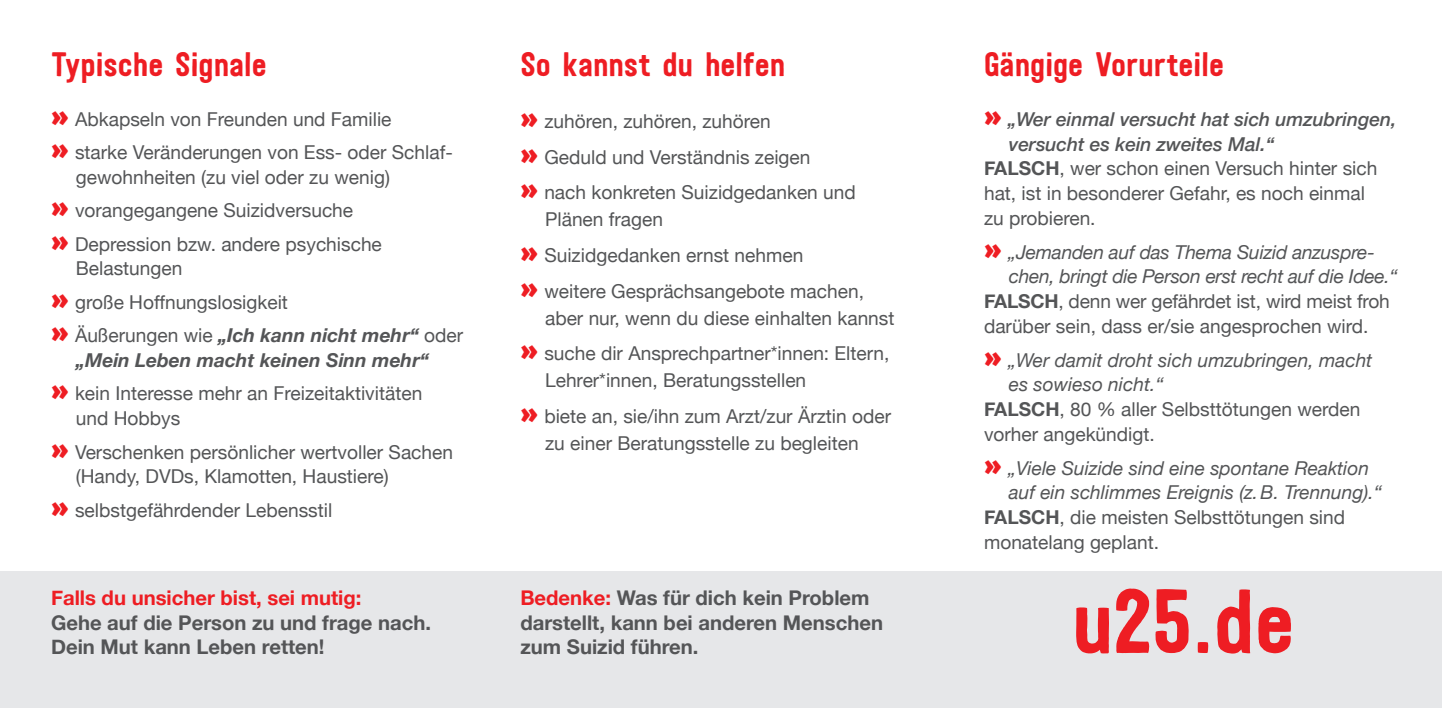
<style>
.page{position:relative;width:1442px;height:708px;background:#fff}
.page>*{position:absolute;margin:0;border:0;box-sizing:border-box;transform-origin:0 0}
.t1{font:90px "Festivo LC Basic";color:#ee1d23}
.t2{font:33.75px "Festivo LC Basic";color:#ee1d23}
.t3{font:700 20.25px/24.8px "Helvetica Neue";color:#545557}
.t4{font:700 20.25px "Helvetica Neue";color:#ee1d23}
.t5{font:19.12px/33.3px "Helvetica Neue";color:#545557}
.t6{font:italic 19.12px "Helvetica Neue";color:#545557}
.t7{font:italic 500 19.12px "Helvetica Neue";color:#545557}
.s1{font-family:"Exo 2.0";font-weight:900;font-size:31.5px;color:#ee1d23}
.s2{font-weight:700;font-style:italic}
.s3{font-family:"Exo 2.0";font-weight:900;font-style:normal;font-size:31.5px;color:#ee1d23}
.s4{font-weight:700}
.s5{color:#ee1d23}
</style>
<div class="page">
<div style="left:0;top:571px;width:1441px;height:137px;background:#e6e7e9"></div>
<h2 class="t2" style="left:51px;top:52px;width:217px">Typische Signale</h2>
<p class="t5" style="left:51px;top:102px;width:403px"><span class="s1">»</span> Abkapseln von Freunden und Familie<br><span class="s1">»</span> starke Veränderungen von Ess- oder Schlaf-</p>
<p class="t5" style="left:51px;top:160px;width:340px;text-indent:25px">gewohnheiten (zu viel oder zu wenig) <span class="s1">»</span> vorangegangene Suizidversuche<br><span class="s1">»</span> Depression bzw. andere psychische</p>
<p class="t5" style="left:51px;top:252px;width:414px;text-indent:25px">Belastungen<br><span class="s1">»</span> große Hoffnungslosigkeit<br><span class="s1">»</span> Äußerungen wie <span class="s2">„Ich kann nicht mehr“</span> oder</p>
<p class="t5" style="left:51px;top:343px;width:379px;text-indent:25px"><span class="s2">„Mein Leben macht keinen Sinn mehr“ </span><span class="s1">»</span> kein Interesse mehr an Freizeitaktivitäten</p>
<p class="t5" style="left:51px;top:401px;width:403px;text-indent:25px">und Hobbys<br><span class="s1">»</span> Verschenken persönlicher wertvoller Sachen</p>
<p class="t5" style="left:51px;top:460px;width:339px;text-indent:25px">(Handy, DVDs, Klamotten, Haustiere) <span class="s1">»</span> selbstgefährdender Lebensstil</p>
<p class="t4" style="left:51px;top:585px;width:312px">Falls du unsicher bist, sei mutig:</p>
<p class="t3" style="left:51px;top:610px;width:381px">Gehe auf die Person zu und frage nach.<br>Dein Mut kann Leben retten!</p>
<h2 class="t2" style="left:520px;top:52px;width:266px">So kannst du helfen</h2>
<p class="t5" style="left:520px;top:103px;width:337px;line-height:35.6px"><span class="s1">»</span> zuhören, zuhören, zuhören<br><span class="s1">»</span> Geduld und Verständnis zeigen<br><span class="s1">»</span> nach konkreten Suizidgedanken und</p>
<p class="t5" style="left:520px;top:202px;width:345px;line-height:35.6px;text-indent:25px">Plänen fragen<br><span class="s1">»</span> Suizidgedanken ernst nehmen<br><span class="s1">»</span> weitere Gesprächsangebote machen,</p>
<p class="t5" style="left:520px;top:300px;width:376px;line-height:35.6px;text-align:right">aber nur, wenn du diese einhalten kannst<br><span class="s1">»</span> suche dir Ansprechpartner*innen: Eltern,</p>
<p class="t5" style="left:520px;top:362px;width:372px;line-height:35.6px;text-indent:25px">Lehrer*innen, Beratungsstellen<br><span class="s1">»</span> biete an, sie/ihn zum Arzt/zur Ärztin oder</p>
<p class="t5" style="left:545px;top:426px;width:315px">zu einer Beratungsstelle zu begleiten</p>
<h2 class="t2" style="left:984px;top:52px;width:241px">Gängige Vorurteile</h2>
<p class="t7" style="left:984px;top:107px;width:414px"><span class="s3">»</span> „Wer einmal versucht hat sich umzubringen,</p>
<p class="t7" style="left:1008px;top:132px;width:267px">versucht es kein zweites Mal.“</p>
<p class="t5" style="left:984px;top:152px;width:395px"><span class="s4">FALSCH</span>, wer schon einen Versuch hinter sich</p>
<p class="t5" style="left:984px;top:176px;width:382px">hat, ist in besonderer Gefahr, es noch einmal</p>
<p class="t5" style="left:984px;top:201px;width:113px">zu probieren.</p>
<p class="t6" style="left:984px;top:240px;width:392px"><span class="s3">»</span> „Jemanden auf das Thema Suizid anzuspre-</p>
<p class="t6" style="left:1008px;top:265px;width:390px">chen, bringt die Person erst recht auf die Idee.“</p>
<p class="t5" style="left:984px;top:284px;width:407px"><span class="s4">FALSCH</span>, denn wer gefährdet ist, wird meist froh</p>
<p class="t5" style="left:984px;top:309px;width:386px">darüber sein, dass er/sie angesprochen wird.</p>
<p class="t6" style="left:984px;top:348px;width:390px"><span class="s3">»</span> „Wer damit droht sich umzubringen, macht</p>
<p class="t6" style="left:1008px;top:373px;width:156px">es sowieso nicht.“</p>
<p class="t5" style="left:984px;top:392px;width:378px"><span class="s4">FALSCH</span>, 80 % aller Selbsttötungen werden</p>
<p class="t5" style="left:984px;top:417px;width:172px">vorher angekündigt.</p>
<p class="t6" style="left:984px;top:456px;width:386px"><span class="s3">»</span> „Viele Suizide sind eine spontane Reaktion</p>
<p class="t6" style="left:1008px;top:481px;width:374px">auf ein schlimmes Ereignis (z.B. Trennung).“</p>
<p class="t5" style="left:984px;top:500px;width:363px"><span class="s4">FALSCH</span>, die meisten Selbsttötungen sind</p>
<p class="t5" style="left:984px;top:525px;width:177px">monatelang geplant.</p>
<p class="t3" style="left:520px;top:585px;width:364px"><span class="s5">Bedenke:</span> Was für dich kein Problem darstellt, kann bei anderen Menschen zum Suizid führen.</p>
<h1 class="t1" style="left:1072px;top:589px;width:224px">u25.de</h1>
</div>
